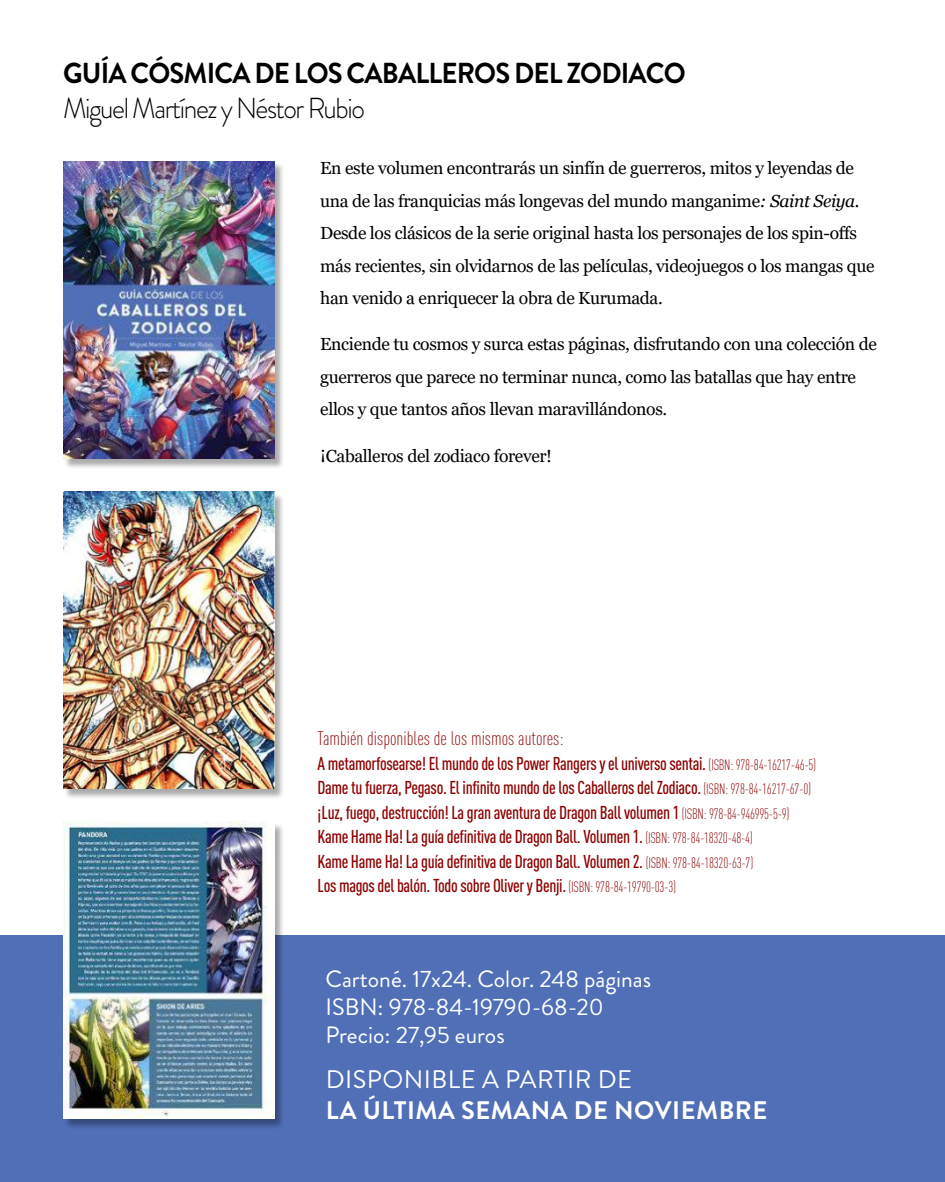
<style>
.page{position:relative;width:945px;height:1182px;background:#fff}
.page>*{position:absolute;margin:0;border:0;box-sizing:border-box;transform-origin:0 0}
.t1{font:700 28.88px "Brandon Grotesque";letter-spacing:-.03em;color:#000;scale:.95 1}
.t2{font:300 28.88px "Brandon Grotesque";letter-spacing:-.05em;color:#000;scale:.95 1}
.t3{font:700 25.38px "Brandon Grotesque";letter-spacing:.02em;color:#fff}
.t4{font:25.38px "Brandon Grotesque";letter-spacing:.02em;color:#fff}
.t5{font:23.62px/28.3px "Brandon Grotesque";color:#fff}
.t6{font:300 condensed 19.25px "DIN Pro";color:#8e0000}
.t7{font:500 condensed 18.38px/24.5px "DIN Pro";letter-spacing:-.02em;color:#8e0000}
.t8{font:17.5px/32.4px "Georgia";letter-spacing:-.02em;color:#000}
.s1{font-style:italic}
.s2{font-weight:300;font-size:14.88px}
</style>
<div class="page">
<div style="left:0;top:935px;width:945px;height:246px;background:#516fb7"></div>
<div style="left:64px;top:162px;width:221px;height:307px;background:#000;opacity:.33"></div>
<img style="left:63px;top:161px;width:211px;height:297px">
<div style="left:64px;top:492px;width:221px;height:307px;background:#000;opacity:.33"></div>
<img style="left:63px;top:491px;width:211px;height:297px">
<div style="left:64px;top:822px;width:221px;height:307px;background:#000;opacity:.33"></div>
<img style="left:63px;top:821px;width:211px;height:297px">
<h1 class="t1" style="left:63px;top:56px;width:657px">GUÍA CÓSMICA DE LOS CABALLEROS DEL ZODIACO</h1>
<h1 class="t2" style="left:63px;top:92px;width:319px">Miguel Martínez y Néstor Rubio</h1>
<p class="t8" style="left:320px;top:153px;width:556px">En este volumen encontrarás un sinfín de guerreros, mitos y leyendas de una de las franquicias más longevas del mundo manganime<span class="s1">: Saint Seiya.<br></span>Desde los clásicos de la serie original hasta los personajes de los spin-offs más recientes, sin olvidarnos de las películas, videojuegos o los mangas que han venido a enriquecer la obra de Kurumada.</p>
<p class="t8" style="left:320px;top:329px;width:558px">Enciende tu cosmos y surca estas páginas, disfrutando con una colección de guerreros que parece no terminar nunca, como las batallas que hay entre ellos y que tantos años llevan maravillándonos.</p>
<p class="t8" style="left:320px;top:440px;width:233px">¡Caballeros del zodiaco forever!</p>
<p class="t6" style="left:318px;top:729px;width:247px">También disponibles de los mismos autores:</p>
<p class="t7" style="left:318px;top:751px;width:500px">A metamorfosearse! El mundo de los Power Rangers y el universo sentai. <span class="s2">(ISBN: 978-84-16217-46-5)<br></span>Dame tu fuerza, Pegaso. El infinito mundo de los Caballeros del Zodiaco. <span class="s2">(ISBN: 978-84-16217-67-0) </span>¡Luz, fuego, destrucción! La gran aventura de Dragon Ball volumen 1 <span class="s2">(ISBN: 978-84-946995-5-9)<br></span>Kame Hame Ha! La guía definitiva de Dragon Ball. Volumen 1. <span class="s2">(ISBN: 978-84-18320-48-4)<br></span>Kame Hame Ha! La guía definitiva de Dragon Ball. Volumen 2. <span class="s2">(ISBN: 978-84-18320-63-7)<br></span>Los magos del balón. Todo sobre Oliver y Benji. <span class="s2">(ISBN: 978-84-19790-03-3)</span></p>
<h3 class="t5" style="left:326px;top:967px;width:327px">Cartoné. 17x24. Color. 248 páginas<br>ISBN: 978-84-19790-68-20<br>Precio: 27,95 euros</h3>
<h2 class="t4" style="left:326px;top:1070px;width:308px">DISPONIBLE A PARTIR DE</h2>
<h2 class="t3" style="left:326px;top:1095px;width:443px">LA ÚLTIMA SEMANA DE NOVIEMBRE</h2>
</div>
